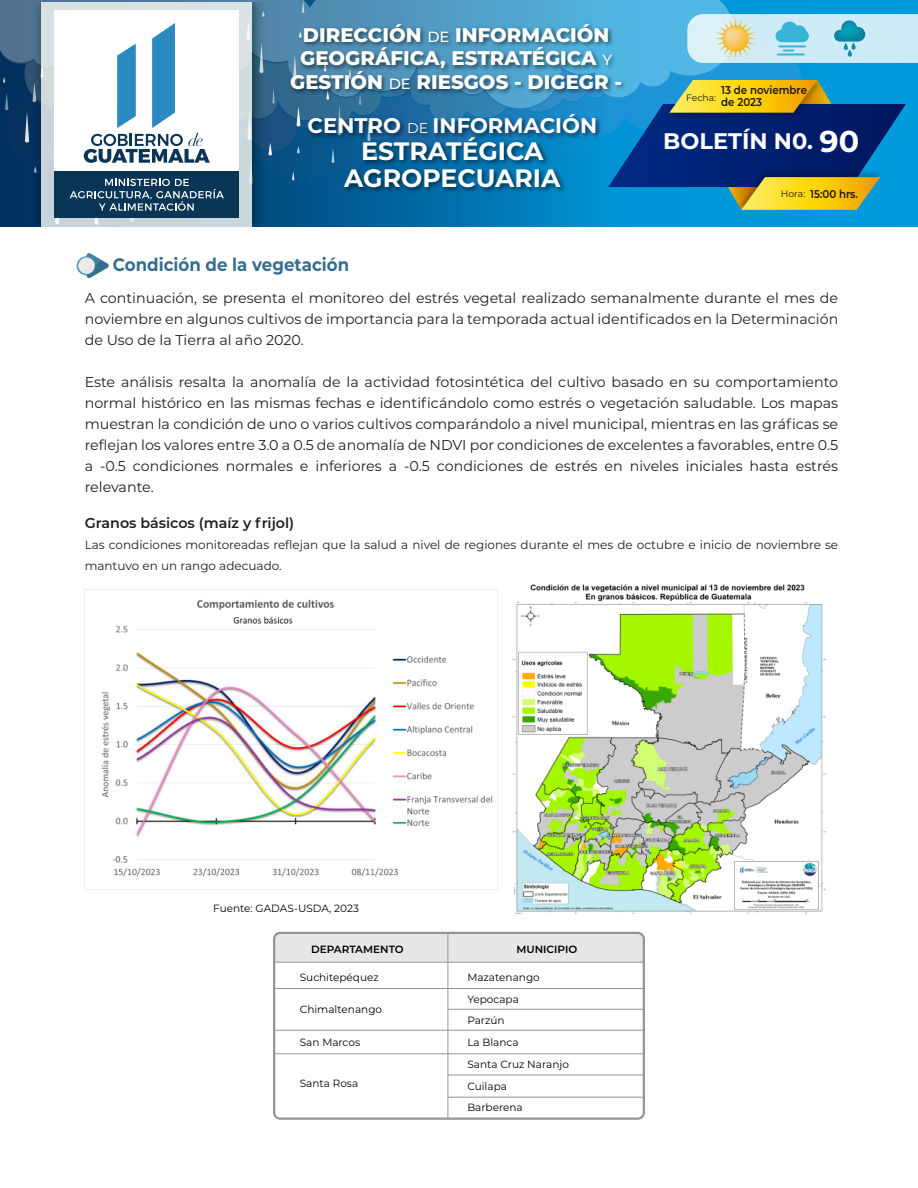
<style>
.page{position:relative;width:918px;height:1188px;background:#fff}
.page>*{position:absolute;margin:0;border:0;box-sizing:border-box;transform-origin:0 0}
.t1{font:700 25.2px/27px "Montserrat";color:#fff;text-align:center}
.t2{font:700 22.5px "Montserrat";color:#fff}
.t3{font:700 21.15px "Montserrat";color:#fff}
.t4{font:800 19.65px/23.7px "Montserrat";color:#fff;text-align:center}
.t5{font:700 18px "Montserrat";color:#336e8e;scale:.92 1}
.t6{font:14.25px/21px "Montserrat";color:#231f20;text-align:justify}
.t7{font:600 14.25px "Montserrat";color:#231f20}
.t8{font:12px/21px "Montserrat";color:#231f20}
.t9{font:600 11.4px/11.7px "Montserrat";color:#1f140f;scale:.9 1}
.t10{font:10.5px/21.8px "Montserrat";color:#000}
.t11{font:600 10.5px "Montserrat";color:#000}
.t12{font:9.3px "Montserrat";letter-spacing:-.005em;color:#1f140f}
.s1{font-weight:500;font-size:14.85px}
.s2{font-weight:400;font-size:14.1px}
.s3{font-size:30.15px}
.s4{font-weight:400;font-size:9.3px}
</style>
<div class="page">
<div style="left:276px;top:935px;width:366px;height:27px;background:#e6e7e8"></div>
<svg style="left:77px;top:253px;width:32px;height:25px"></svg>
<img style="left:85px;top:589px;width:412px;height:288px">
<img style="left:512px;top:584px;width:314px;height:330px">
<div style="left:273px;top:932px;width:372px;height:188px;border:2px solid #939598;border-radius:6px"></div>
<hr style="left:274px;top:988px;width:370px;height:1px;background:#939598">
<hr style="left:274px;top:962px;width:370px;height:1px;background:#939598">
<hr style="left:274px;top:1030px;width:370px;height:1px;background:#939598">
<hr style="left:274px;top:1053px;width:370px;height:1px;background:#939598">
<hr style="left:448px;top:933px;width:1px;height:186px;background:#939598">
<hr style="left:448px;top:1009px;width:196px;height:1px;background:#939598">
<hr style="left:448px;top:1075px;width:196px;height:1px;background:#939598">
<hr style="left:448px;top:1097px;width:196px;height:1px;background:#939598">
<svg style="left:0;top:211px;width:918px;height:16px;background:#007bb7"></svg>
<div style="left:41px;top:2px;width:211px;height:225px;background:#c8d5db"></div>
<div style="left:55px;top:171px;width:184px;height:47px;background:#093656"></div>
<img style="left:734px;top:211px;width:150px;height:1px">
<svg style="left:0;top:0;width:918px;height:211px;background:#548eac"></svg>
<h3 class="t4" style="left:290px;top:22px;width:333px">DIRECCIÓN <span class="s1">DE</span> INFORMACIÓN<br>GEOGRÁFICA, ESTRATÉGICA <span class="s1">Y<br></span>GESTIÓN <span class="s1">DE</span> RIESGOS - DIGEGR -</h3>
<h3 class="t3" style="left:308px;top:111px;width:291px">CENTRO <span class="s2">DE</span> INFORMACIÓN</h3>
<h1 class="t1" style="left:344px;top:136px;width:218px">ESTRATÉGICA<br>AGROPECUARIA</h1>
<p class="t5" style="left:113px;top:252px;width:258px">Condición de la vegetación</p>
<p class="t9" style="left:721px;top:84px;width:97px">13 de noviembre de 2023</p>
<p class="t12" style="left:686px;top:91px;width:32px">Fecha:</p>
<h2 class="t2" style="left:663px;top:125px;width:197px">BOLETÍN N0. <span class="s3">90</span></h2>
<p class="t9" style="left:781px;top:187px;width:87px"><span class="s4">Hora:</span> 15:00 hrs.</p>
<p class="t6" style="left:85px;top:287px;width:755px">A continuación, se presenta el monitoreo del estrés vegetal realizado semanalmente durante el mes de noviembre en algunos cultivos de importancia para la temporada actual identificados en la Determinación de Uso de la Tierra al año 2020.</p>
<p class="t6" style="left:85px;top:371px;width:755px">Este análisis resalta la anomalía de la actividad fotosintética del cultivo basado en su comportamiento normal histórico en las mismas fechas e identificándolo como estrés o vegetación saludable. Los mapas muestran la condición de uno o varios cultivos comparándolo a nivel municipal, mientras en las gráficas se reflejan los valores entre 3.0 a 0.5 de anomalía de NDVI por condiciones de excelentes a favorables, entre 0.5 a -0.5 condiciones normales e inferiores a -0.5 condiciones de estrés en niveles iniciales hasta estrés relevante.</p>
<p class="t7" style="left:85px;top:513px;width:211px">Granos básicos (maíz y frijol)</p>
<p class="t8" style="left:85px;top:534px;width:755px">Las condiciones monitoreadas reflejan que la salud a nivel de regiones durante el mes de octubre e inicio de noviembre se mantuvo en un rango adecuado.</p>
<p class="t10" style="left:213px;top:897px;width:147px">Fuente: GADAS-USDA, 2023</p>
<p class="t11" style="left:311px;top:942px;width:94px">DEPARTAMENTO</p>
<p class="t10" style="left:300px;top:966px;width:80px">Suchitepéquez</p>
<p class="t10" style="left:467px;top:966px;width:103px">Mazatenango<br>Yepocapa<br>Parzún<br>La Blanca<br>Santa Cruz Naranjo<br>Cuilapa<br>Barberena</p>
<p class="t11" style="left:516px;top:942px;width:62px">MUNICIPIO</p>
<p class="t10" style="left:300px;top:998px;width:84px">Chimaltenango</p>
<p class="t10" style="left:300px;top:1031px;width:62px">San Marcos</p>
<p class="t10" style="left:300px;top:1072px;width:60px">Santa Rosa</p>
</div>
